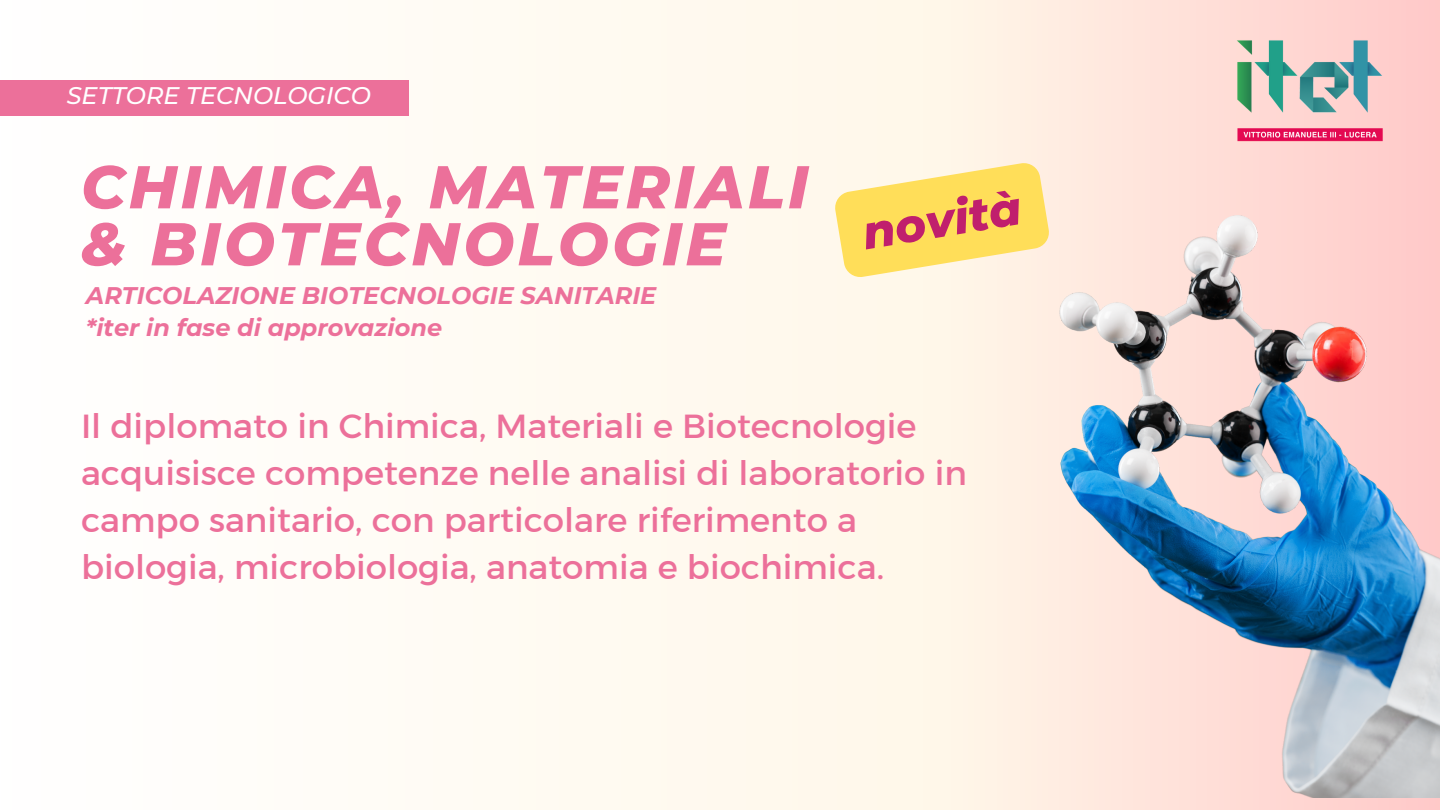
<style>
.page{position:relative;width:1440px;height:810px;background:#fff}
.page>*{position:absolute;margin:0;border:0;box-sizing:border-box;transform-origin:0 0}
.t1{font:italic 800 60.3px "Montserrat";letter-spacing:.055em;color:#ec709a}
.t2{font:italic 800 46.5px "Montserrat";color:#c01f6d}
.t3{font:34px/47.2px "Kief Montaser Regular";color:#ec709a}
.t4{font:italic 700 24px "Montserrat";color:#ec709a}
.t5{font:italic 500 24px "Montserrat";color:#fff}
</style>
<div class="page">
<div style="left:0;top:0;width:1440px;height:810px;background:linear-gradient(to right,#fff,#ffdbd2)"></div>
<svg style="left:833px;top:161px;width:218px;height:118px"></svg>
<div style="left:0;top:80px;width:409px;height:36px;background:#ec709a"></div>
<img style="left:1060px;top:215px;width:380px;height:582px">
<img style="left:1201px;top:39px;width:218px;height:118px">
<p class="t5" style="left:67px;top:81px;width:306px">SETTORE TECNOLOGICO</p>
<p class="t1" style="left:81px;top:150px;width:729px">CHIMICA, MATERIALI</p>
<p class="t1" style="left:81px;top:207px;width:646px">&amp; BIOTECNOLOGIE</p>
<p class="t4" style="left:86px;top:281px;width:572px">ARTICOLAZIONE BIOTECNOLOGIE SANITARIE</p>
<p class="t4" style="left:86px;top:312px;width:358px">*iter in fase di approvazione</p>
<p class="t2" style="left:859px;top:205px;width:161px;rotate:-9deg">novità</p>
<p class="t3" style="left:81px;top:402px;width:887px">Il diplomato in Chimica, Materiali e Biotecnologie acquisisce competenze nelle analisi di laboratorio in campo sanitario, con particolare riferimento a biologia, microbiologia, anatomia e biochimica.</p>
</div>
